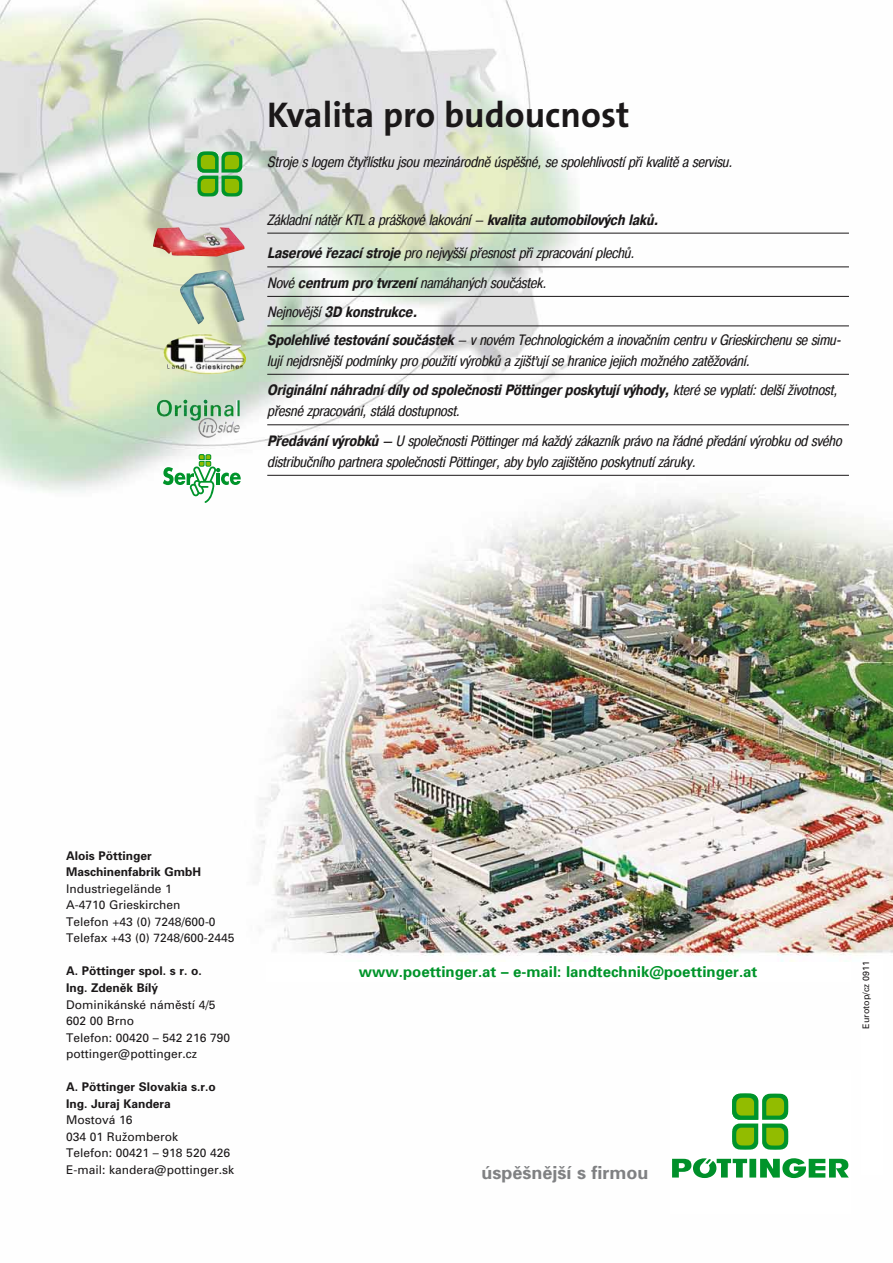
<style>
.page{position:relative;width:893px;height:1263px;background:#fff}
.page>*{position:absolute;margin:0;border:0;box-sizing:border-box;transform-origin:0 0}
.t1{font:700 36px "The Sans CE B7";color:#1b1819}
.t2{font:700 18px "Univers CE";color:#808183}
.t3{font:italic 15px/21px "Pragmatica Cond E";color:#1b1819}
.t4{font:700 15px "Univers CE";color:#00942a}
.t5{font:12px/16.5px "Univers CE";color:#1b1819}
.t6{font:700 12px/16.5px "Univers CE";color:#1b1819}
.t7{font:9px "Univers CE";color:#1b1819}
.s1{font-weight:700}
</style>
<div class="page">
<img style="left:0;top:0;width:893px;height:962px">
<div style="left:749px;top:1159px;width:7px;height:18px;background:#00942a"></div>
<svg style="left:760px;top:1158px;width:89px;height:20px"></svg>
<svg style="left:672px;top:1158px;width:75px;height:20px"></svg>
<svg style="left:732px;top:1093px;width:56px;height:57px"></svg>
<svg style="left:197px;top:152px;width:45px;height:45px;background:#60b13c"></svg>
<hr style="left:267px;top:233px;width:582px;height:1px;background:#1b1819">
<hr style="left:267px;top:267px;width:582px;height:1px;background:#1b1819">
<hr style="left:267px;top:296px;width:582px;height:1px;background:#1b1819">
<hr style="left:267px;top:326px;width:582px;height:1px;background:#1b1819">
<hr style="left:267px;top:374px;width:582px;height:1px;background:#1b1819">
<hr style="left:267px;top:424px;width:582px;height:1px;background:#1b1819">
<hr style="left:267px;top:475px;width:582px;height:1px;background:#1b1819">
<div style="left:861px;top:959px;width:21px;height:215px;background:#fff"></div>
<svg style="left:163px;top:454px;width:78px;height:49px"></svg>
<img style="left:164px;top:400px;width:44px;height:6px">
<img style="left:153px;top:227px;width:92px;height:29px">
<img style="left:180px;top:271px;width:64px;height:53px">
<img style="left:202px;top:334px;width:40px;height:14px">
<h1 class="t1" style="left:267px;top:93px;width:364px">Kvalita pro budoucnost</h1>
<p class="t3" style="left:267px;top:153px;width:470px">Stroje slogem čtyřlístku jsou mezinárodně úspěšné,se spolehlivostí přikvalitě a servisu.</p>
<p class="t3" style="left:267px;top:211px;width:396px">Základní nátěrKTL a práškové lakování – <span class="s1">kvalita automobilových laků.</span></p>
<p class="t3" style="left:267px;top:240px;width:372px;line-height:29.5px"><span class="s1">Laserové řezací stroje</span> pro nejvyšší přesnostpřizpracování plechů.<br>Nové <span class="s1">centrum pro tvrzení</span> namáhaných součástek.<br>Nejnovější <span class="s1">3D konstrukce.</span></p>
<p class="t3" style="left:267px;top:331px;width:578px"><span class="s1">Spolehlivé testování součástek</span> – vnovém Technologickém a inovačním centru vGrieskirchenu se simu&shy;lují nejdrsnější podmínky pro použití výrobků a zj išťují se hranice jej ich možného zatěžování.</p>
<p class="t3" style="left:267px;top:381px;width:575px"><span class="s1">Originální náhradní díly od společnostiPöttingerposkytují výhody,</span> které se vyplatí:delší životnost, přesné zpracování,stálá dostupnost.</p>
<p class="t3" style="left:267px;top:432px;width:579px"><span class="s1">Předávání výrobků –</span> U společnostiPöttingermá každý zákazník právo na řádné předání výrobku od svého distribučního partnera společnostiPöttinger,aby bylo zaj ištěno poskytnutí záruky .</p>
<p class="t6" style="left:66px;top:849px;width:136px">Alois Pöttinger<br>Maschinenfabrik GmbH</p>
<p class="t5" style="left:66px;top:882px;width:170px">Industriegelände 1<br>A-4710 Grieskirchen<br>Telefon +43 (0) 7248/600-0<br>Telefax +43 (0) 7248/600-2445</p>
<p class="t6" style="left:66px;top:964px;width:137px">A. Pöttinger spol. s r. o.<br>Ing. Zdenûk Bíl˘</p>
<p class="t5" style="left:66px;top:997px;width:165px">Dominikánské námûstí 4/5<br>602 00 Brno<br>Telefon: 00420 – 542 216 790 pottinger@pottinger.cz</p>
<p class="t6" style="left:66px;top:1080px;width:151px">A. Pöttinger Slovakia s.r.o<br>Ing. Juraj Kandera</p>
<p class="t5" style="left:66px;top:1113px;width:169px">Mostová 16<br>034 01 Ružomberok<br>Telefon: 00421 – 918 520 426<br>E-mail: kandera@pottinger.sk</p>
<p class="t4" style="left:359px;top:966px;width:400px">www.poettinger.at – e-mail: landtechnik@poettinger.at</p>
<p class="t2" style="left:481px;top:1166px;width:168px">úspû‰nûj‰í s firmou</p>
<p class="t7" style="left:863px;top:1028px;width:69px;rotate:-90deg">Eurotop/cz 0911</p>
</div>
